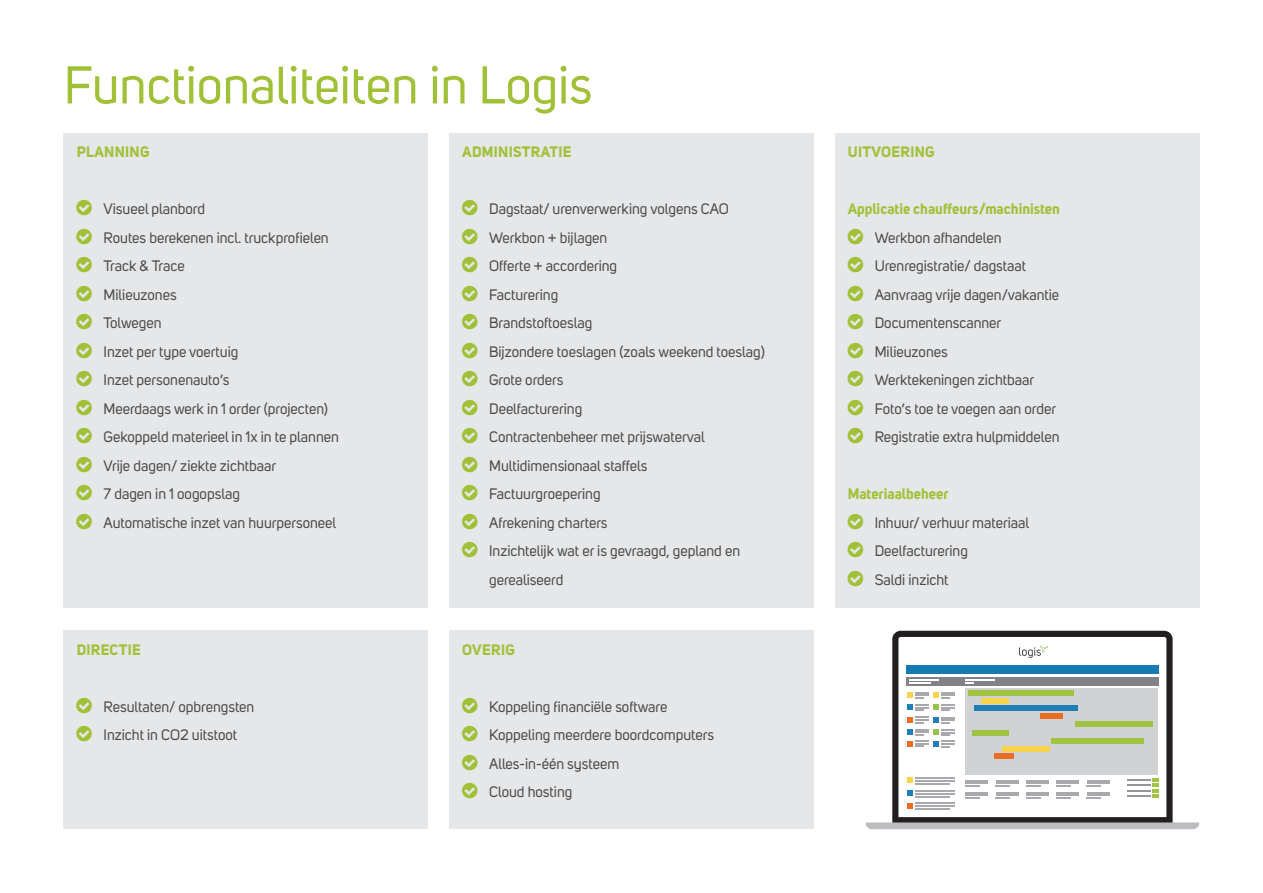
<style>
.page{position:relative;width:1263px;height:893px;background:#fff}
.page>*{position:absolute;margin:0;border:0;box-sizing:border-box;transform-origin:0 0}
.t1{font:52.5px "Uni Sans";color:#a0c137}
.t2{font:15px/28.5px "Uni Sans";color:#4a4a4a}
.t3{font:700 15px "Uni Sans";color:#a0c137}
.t4{font:700 15px "Uni Sans";letter-spacing:.02em;color:#a0c137}
</style>
<div class="page">
<div style="left:64px;top:133px;width:364px;height:475px;background:#e6e7e9"></div>
<div style="left:835px;top:133px;width:364px;height:475px;background:#e6e7e9"></div>
<div style="left:449px;top:133px;width:365px;height:475px;background:#e6e7e9"></div>
<div style="left:64px;top:631px;width:364px;height:198px;background:#e6e7e9"></div>
<div style="left:449px;top:631px;width:365px;height:198px;background:#e6e7e9"></div>
<svg style="left:892px;top:631px;width:280px;height:191px"></svg>
<svg style="left:865px;top:822px;width:334px;height:7px;background:#b4b4b7"></svg>
<p class="t1" style="left:64px;top:55px;width:530px">Functionaliteiten in Logis</p>
<p class="t4" style="left:77px;top:143px;width:74px">PLANNING</p>
<p class="t4" style="left:462px;top:143px;width:111px">ADMINISTRATIE</p>
<p class="t2" style="left:104px;top:195px;width:103px">Visueel planbord</p>
<p class="t2" style="left:104px;top:224px;width:227px">Routes berekenen incl. truckprofielen</p>
<p class="t2" style="left:104px;top:252px;width:83px">Track &amp; Trace</p>
<p class="t2" style="left:104px;top:281px;width:75px">Milieuzones</p>
<p class="t2" style="left:104px;top:309px;width:60px">Tolwegen</p>
<p class="t2" style="left:104px;top:338px;width:136px">Inzet per type voertuig</p>
<p class="t2" style="left:104px;top:366px;width:128px">Inzet personenauto’s</p>
<p class="t2" style="left:104px;top:395px;width:226px">Meerdaags werk in 1 order (projecten)</p>
<p class="t2" style="left:104px;top:423px;width:237px">Gekoppeld materieel in 1x in te plannen</p>
<p class="t2" style="left:104px;top:452px;width:174px">Vrije dagen/ ziekte zichtbaar</p>
<p class="t2" style="left:104px;top:480px;width:138px">7 dagen in 1 oogopslag</p>
<p class="t2" style="left:104px;top:509px;width:234px">Automatische inzet van huurpersoneel</p>
<p class="t2" style="left:489px;top:195px;width:241px">Dagstaat/ urenverwerking volgens CAO</p>
<p class="t2" style="left:489px;top:224px;width:120px">Werkbon + bijlagen</p>
<p class="t2" style="left:489px;top:252px;width:130px">Offerte + accordering</p>
<p class="t2" style="left:489px;top:281px;width:71px">Facturering</p>
<p class="t2" style="left:489px;top:309px;width:105px">Brandstoftoeslag</p>
<p class="t2" style="left:489px;top:338px;width:277px">Bijzondere toeslagen (zoals weekend toeslag)</p>
<p class="t2" style="left:489px;top:366px;width:76px">Grote orders</p>
<p class="t2" style="left:489px;top:395px;width:95px">Deelfacturering</p>
<p class="t2" style="left:489px;top:423px;width:217px">Contractenbeheer met prijswaterval</p>
<p class="t2" style="left:489px;top:452px;width:160px">Multidimensionaal staffels</p>
<p class="t2" style="left:489px;top:480px;width:113px">Factuurgroepering</p>
<p class="t2" style="left:489px;top:509px;width:120px">Afrekening charters</p>
<p class="t2" style="left:489px;top:537px;width:253px">Inzichtelijk wat er is gevraagd, gepland en gerealiseerd</p>
<p class="t4" style="left:77px;top:640px;width:66px">DIRECTIE</p>
<p class="t3" style="left:462px;top:640px;width:54px">OVERIG</p>
<p class="t2" style="left:104px;top:693px;width:152px">Resultaten/ opbrengsten</p>
<p class="t2" style="left:104px;top:721px;width:135px">Inzicht in CO2 uitstoot</p>
<p class="t2" style="left:489px;top:693px;width:180px">Koppeling financiële software</p>
<p class="t2" style="left:489px;top:721px;width:226px">Koppeling meerdere boordcomputers</p>
<p class="t2" style="left:489px;top:750px;width:132px">Alles-in-één systeem</p>
<p class="t2" style="left:489px;top:778px;width:85px">Cloud hosting</p>
<p class="t4" style="left:848px;top:143px;width:88px">UITVOERING</p>
<p class="t3" style="left:848px;top:200px;width:214px">Applicatie chauffeurs/machinisten</p>
<p class="t2" style="left:875px;top:224px;width:128px">Werkbon afhandelen</p>
<p class="t2" style="left:875px;top:252px;width:153px">Urenregistratie/ dagstaat</p>
<p class="t2" style="left:875px;top:281px;width:186px">Aanvraag vrije dagen/vakantie</p>
<p class="t2" style="left:875px;top:309px;width:128px">Documentenscanner</p>
<p class="t2" style="left:875px;top:338px;width:75px">Milieuzones</p>
<p class="t2" style="left:875px;top:366px;width:161px">Werktekeningen zichtbaar</p>
<p class="t2" style="left:875px;top:395px;width:183px">Foto’s toe te voegen aan order</p>
<p class="t2" style="left:875px;top:423px;width:186px">Registratie extra hulpmiddelen</p>
<p class="t3" style="left:848px;top:485px;width:102px">Materiaalbeheer</p>
<p class="t2" style="left:875px;top:509px;width:156px">Inhuur/ verhuur materiaal</p>
<p class="t2" style="left:875px;top:537px;width:95px">Deelfacturering</p>
<p class="t2" style="left:875px;top:566px;width:75px">Saldi inzicht</p>
</div>
